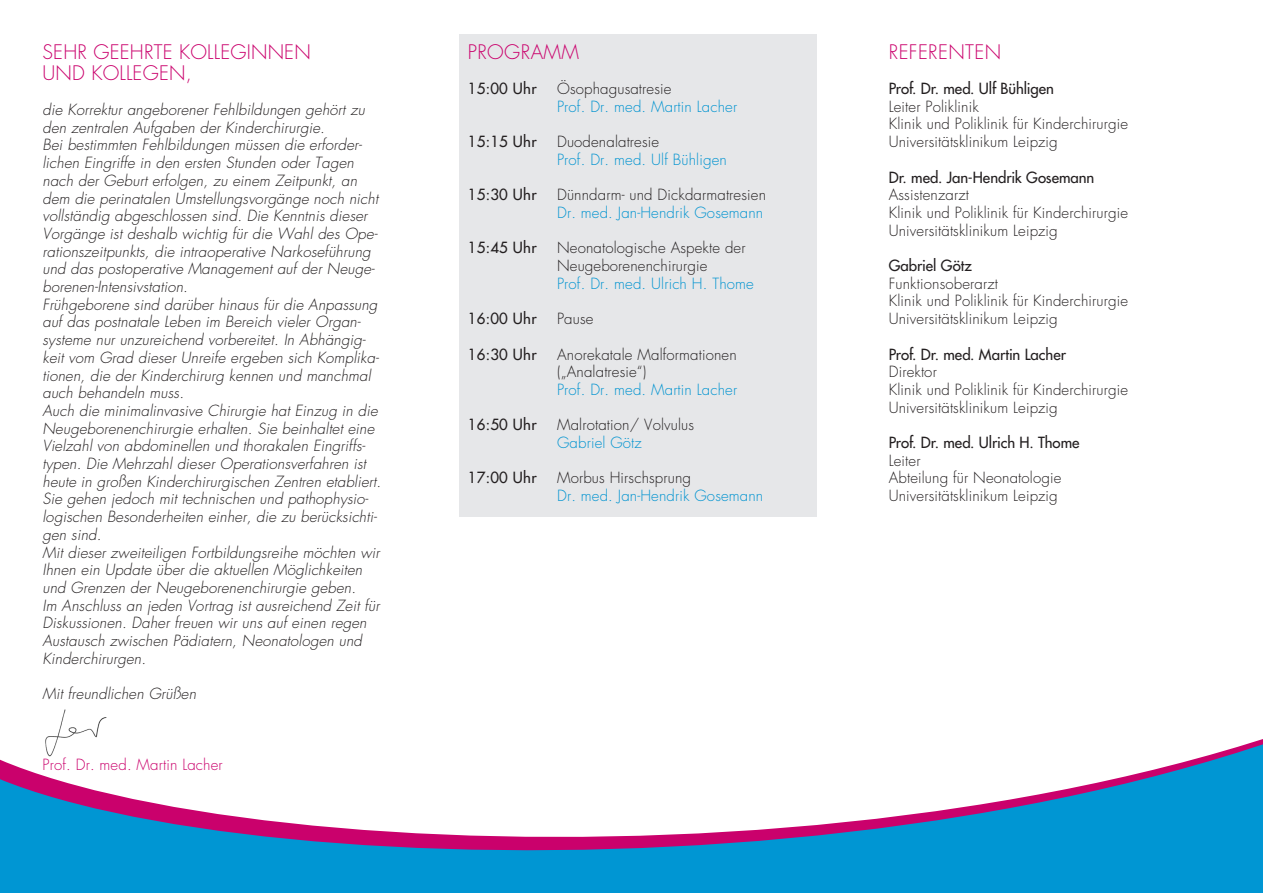
<style>
.page{position:relative;width:1263px;height:893px;background:#fff}
.page>*{position:absolute;margin:0;border:0;box-sizing:border-box;transform-origin:0 0}
.t1{font:300 19.5px/21px "Futura Std";letter-spacing:.01em;color:#ca016c}
.t2{font:italic 300 15px/17.7px "Futura Std";letter-spacing:.01em;color:#231f20}
.t3{font:300 15px/17.7px "Futura Std";letter-spacing:.01em;color:#231f20}
.t4{font:500 15px "Futura Std";color:#231f20}
.t5{font:300 15px "Futura Std";letter-spacing:.01em;color:#0093d0}
.t6{font:300 15px "Futura Std";letter-spacing:.01em;color:#ca016c}
.s1{font-weight:500}
</style>
<div class="page">
<img style="left:60px;top:709px;width:47px;height:18px">
<div style="left:459px;top:34px;width:357px;height:483px;background:#e6e7e9"></div>
<svg style="left:0;top:727px;width:1263px;height:166px"></svg>
<h1 class="t1" style="left:43px;top:42px;width:270px">Sehr geehrte Kolleginnen und Kollegen,</h1>
<p class="t2" style="left:43px;top:101px;width:340px">die Korrektur angeborener Fehlbildungen gehört zu den zentralen Aufgaben der Kinderchirurgie.<br>Bei bestimmten Fehlbildungen müssen die erforder&shy;lichen Eingriffe in den ersten Stunden oder Tagen nach der Geburt erfolgen, zu einem Zeitpunkt, an dem die perinatalen Umstellungsvorgänge noch nicht vollständig abgeschlossen sind. Die Kenntnis dieser Vorgänge ist deshalb wichtig für die Wahl des Ope&shy;rationszeitpunkts, die intraoperative Narkoseführung und das postoperative Management auf der Neuge&shy;borenen-Intensivstation.<br>Frühgeborene sind darüber hinaus für die Anpassung auf das postnatale Leben im Bereich vieler Organ&shy;systeme nur unzureichend vorbereitet. In Abhängig&shy;keit vom Grad dieser Unreife ergeben sich Komplika&shy;tionen, die der Kinderchirurg kennen und manchmal auch behandeln muss.<br>Auch die minimalinvasive Chirurgie hat Einzug in die Neugeborenenchirurgie erhalten. Sie beinhaltet eine Vielzahl von abdominellen und thorakalen Eingriffs&shy;typen. Die Mehrzahl dieser Operationsverfahren ist heute in großen Kinderchirurgischen Zentren etabliert.<br>Sie gehen jedoch mit technischen und pathophysio&shy;logischen Besonderheiten einher, die zu berücksichti&shy;gen sind.<br>Mit dieser zweiteiligen Fortbildungsreihe möchten wir Ihnen ein Update über die aktuellen Möglichkeiten und Grenzen der Neugeborenenchirurgie geben.<br>Im Anschluss an jeden Vortrag ist ausreichend Zeit für Diskussionen. Daher freuen wir uns auf einen regen Austausch zwischen Pädiatern, Neonatologen und Kinderchirurgen.</p>
<p class="t2" style="left:43px;top:685px;width:155px">Mit freundlichen Grüßen</p>
<p class="t6" style="left:43px;top:755px;width:182px">Prof. Dr. med. Martin Lacher</p>
<h1 class="t1" style="left:468px;top:42px;width:95px">Programm</h1>
<p class="t4" style="left:468px;top:79px;width:70px">15:00 Uhr</p>
<p class="t3" style="left:557px;top:80px;width:116px">Ösophagusatresie</p>
<p class="t5" style="left:557px;top:97px;width:182px">Prof. Dr. med. Martin Lacher</p>
<p class="t4" style="left:468px;top:132px;width:70px">15:15 Uhr</p>
<p class="t3" style="left:557px;top:133px;width:104px">Duodenalatresie</p>
<p class="t5" style="left:557px;top:150px;width:171px">Prof. Dr. med. Ulf Bühligen</p>
<p class="t4" style="left:468px;top:185px;width:70px">15:30 Uhr</p>
<p class="t3" style="left:557px;top:186px;width:210px">Dünndarm- und Dickdarmatresien</p>
<p class="t5" style="left:557px;top:203px;width:208px">Dr. med. Jan-Hendrik Gosemann</p>
<p class="t4" style="left:468px;top:238px;width:70px">15:45 Uhr</p>
<p class="t3" style="left:557px;top:239px;width:190px">Neonatologische Aspekte der</p>
<p class="t3" style="left:468px;top:257px;width:52px">N</p>
<p class="t3" style="left:570px;top:257px;width:139px">eugeborenenchirurgie</p>
<p class="t5" style="left:557px;top:274px;width:198px">Prof. Dr. med. Ulrich H . Thome</p>
<p class="t4" style="left:468px;top:309px;width:70px">16:00 Uhr</p>
<p class="t3" style="left:557px;top:310px;width:38px">Pause</p>
<p class="t3" style="left:468px;top:346px;width:270px;text-align:center"><span class="s1">16:30 Uhr</span> Anorekatale Malformationen („Analatresie“)</p>
<p class="t5" style="left:557px;top:380px;width:182px">Prof. Dr. med. Martin Lacher</p>
<p class="t4" style="left:468px;top:415px;width:70px">16:50 Uhr</p>
<p class="t3" style="left:557px;top:416px;width:138px">Malrotation/ Volvulus</p>
<p class="t5" style="left:557px;top:433px;width:86px">Gabriel Götz</p>
<p class="t4" style="left:468px;top:468px;width:70px">17:00 Uhr</p>
<p class="t3" style="left:557px;top:470px;width:135px">Morbus H irschsprung</p>
<p class="t5" style="left:557px;top:487px;width:208px">Dr. med. Jan-Hendrik Gosemann</p>
<h1 class="t1" style="left:889px;top:42px;width:114px">Referenten</h1>
<p class="t4" style="left:889px;top:79px;width:167px">Prof. Dr. med. Ulf Bühligen</p>
<p class="t3" style="left:889px;top:98px;width:241px">Leiter Poliklinik<br>Klinik und Poliklinik für Kinderchirurgie<br>Universitätsklinikum Leipzig</p>
<p class="t4" style="left:889px;top:168px;width:207px">Dr. med. Jan-Hendrik Gosemann</p>
<p class="t3" style="left:889px;top:186px;width:241px">Assistenzarzt<br>Klinik und Poliklinik für Kinderchirurgie<br>Universitätsklinikum Leipzig</p>
<p class="t4" style="left:889px;top:256px;width:85px">Gabriel Götz</p>
<p class="t3" style="left:889px;top:275px;width:241px">Funktionsoberarzt<br>Klinik und Poliklinik für Kinderchirurgie<br>Universitätsklinikum Leipzig</p>
<p class="t4" style="left:889px;top:345px;width:179px">Prof. Dr. med. Martin Lacher</p>
<p class="t3" style="left:889px;top:363px;width:241px">Direktor<br>Klinik und Poliklinik für Kinderchirurgie<br>Universitätsklinikum Leipzig</p>
<p class="t4" style="left:889px;top:433px;width:192px">Prof. Dr. med. Ulrich H. Thome</p>
<p class="t3" style="left:889px;top:452px;width:174px">Leiter<br>Abteilung für Neonatologie<br>Universitätsklinikum Leipzig</p>
</div>
